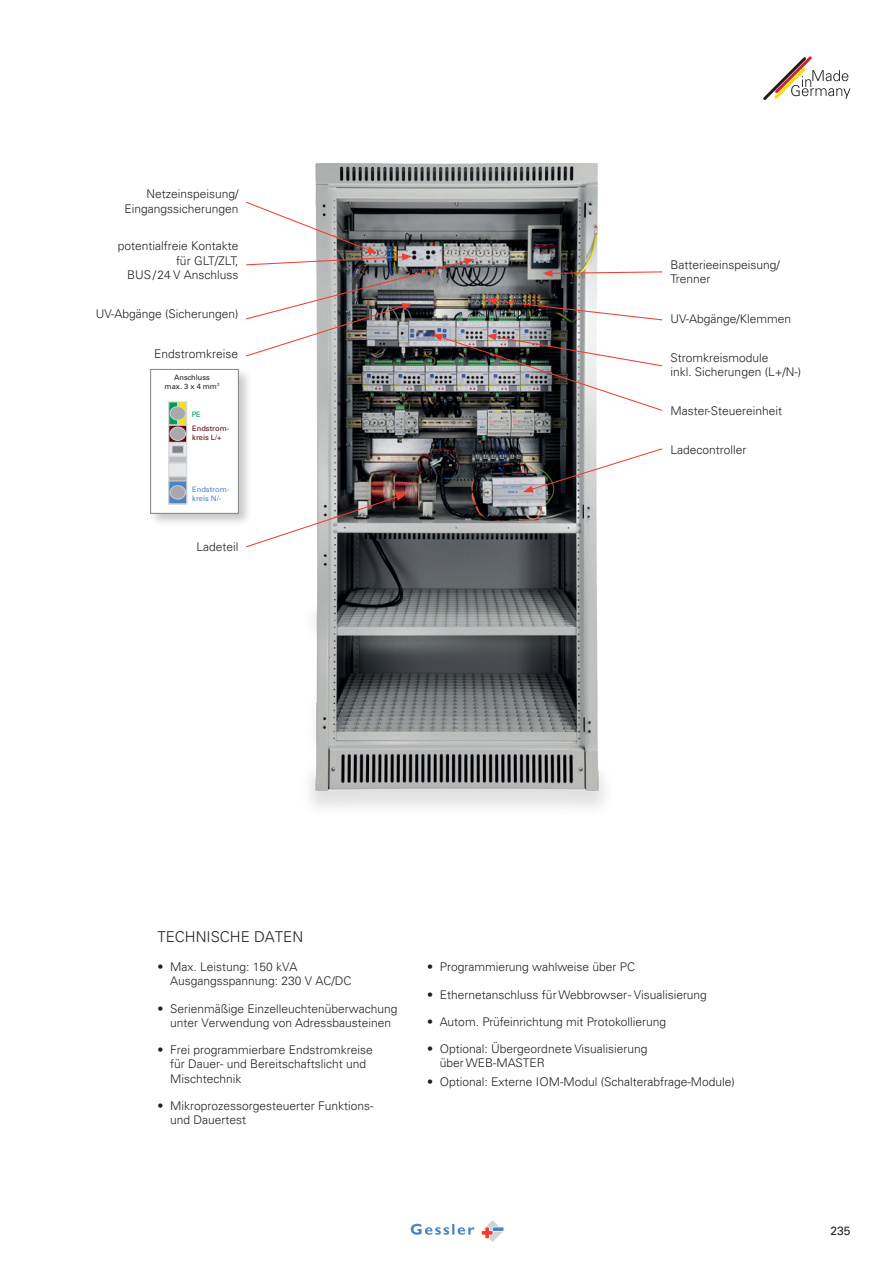
<style>
.page{position:relative;width:893px;height:1263px;background:#fff}
.page>*{position:absolute;margin:0;border:0;box-sizing:border-box;transform-origin:0 0}
.t1{font:300 15px "Univers LT Pro 45";color:#231f20}
.t2{font:300 12px/14.4px "Univers LT Pro 45";color:#231f20}
.t3{font:12px "Univers LT Pro 55 Roman";color:#231f20}
.t4{font:7.5px/9px "Univers LT Pro 55 Roman";color:#231f20;text-align:center}
.t5{font:7.5px/9px "Univers LT Pro 55 Roman";color:#61060b}
.t6{font:7.5px/9px "Univers LT Pro 55 Roman";color:#4d84c4}
.t7{font:7.5px "Univers LT Pro 55 Roman";color:#009e58}
</style>
<div class="page">
<svg style="left:482px;top:1220px;width:21px;height:21px"></svg>
<svg style="left:411px;top:1224px;width:63px;height:11px"></svg>
<img style="left:310px;top:163px;width:295px;height:645px">
<div style="left:148px;top:367px;width:105px;height:161px;background:#231f20;opacity:.25"></div>
<div style="left:150px;top:369px;width:89px;height:145px;background:#fff;border:1px solid #808285"></div>
<svg style="left:169px;top:425px;width:18px;height:17px"></svg>
<div style="left:169px;top:477px;width:18px;height:27px;background:#b2b3b6;border:1px solid #d1d2d4"></div>
<div style="left:169px;top:463px;width:18px;height:14px;background:#e6e7e9;border:1px solid #d1d2d4"></div>
<div style="left:169px;top:456px;width:18px;height:7px;background:#bcbdc0;border:1px solid #d1d2d4"></div>
<div style="left:169px;top:442px;width:18px;height:14px;background:#dcdddf;border:1px solid #d1d2d4"></div>
<div style="left:172px;top:446px;width:12px;height:7px;background:#808285;border:1px solid #d1d2d4"></div>
<svg style="left:169px;top:402px;width:9px;height:23px"></svg>
<svg style="left:178px;top:402px;width:9px;height:23px"></svg>
<div style="left:170px;top:407px;width:16px;height:13px;background:#a8a9ad;border-radius:50%"></div>
<div style="left:170px;top:406px;width:16px;height:14px;border:1px solid #d1d2d4;border-radius:50%"></div>
<div style="left:170px;top:427px;width:16px;height:13px;background:#a8a9ad;border-radius:50%"></div>
<div style="left:170px;top:427px;width:16px;height:14px;border:1px solid #d1d2d4;border-radius:50%"></div>
<svg style="left:169px;top:481px;width:18px;height:23px"></svg>
<div style="left:170px;top:486px;width:15px;height:13px;background:#a8a9ad;border-radius:50%"></div>
<div style="left:170px;top:485px;width:16px;height:14px;border:1px solid #d1d2d4;border-radius:50%"></div>
<svg style="left:245px;top:201px;width:418px;height:211px"></svg>
<img style="left:523px;top:447px;width:140px;height:45px">
<svg style="left:245px;top:494px;width:161px;height:54px"></svg>
<svg style="left:763px;top:56px;width:87px;height:44px"></svg>
<p class="t2" style="left:124px;top:187px;width:115px;text-align:right">Netzeinspeisung/<br>Eingangssicherungen</p>
<p class="t2" style="left:118px;top:239px;width:122px;text-align:right">potentialfreie Kontakte für GLT/ZLT,<br>BUS/24 V Anschluss</p>
<p class="t2" style="left:96px;top:306px;width:144px">UV-Abgänge (Sicherungen)</p>
<p class="t2" style="left:154px;top:346px;width:86px">Endstromkreise</p>
<p class="t4" style="left:165px;top:372px;width:56px">Anschluss max. 3 x 4 mm<sup>2</sup></p>
<p class="t7" style="left:192px;top:409px;width:11px">PE</p>
<p class="t5" style="left:192px;top:423px;width:38px">Endstrom&shy;kreis L/+</p>
<p class="t6" style="left:192px;top:484px;width:38px">Endstrom&shy;kreis N/-</p>
<p class="t2" style="left:196px;top:539px;width:44px">Ladeteil</p>
<p class="t2" style="left:671px;top:257px;width:111px">Batterieeinspeisung/<br>Trenner</p>
<p class="t2" style="left:671px;top:311px;width:122px">UV-Abgänge/Klemmen</p>
<p class="t2" style="left:671px;top:350px;width:132px">Stromkreismodule<br>inkl. Sicherungen (L+/N-)</p>
<p class="t2" style="left:671px;top:403px;width:113px">Master-Steuereinheit</p>
<p class="t2" style="left:671px;top:443px;width:78px">Ladecontroller</p>
<p class="t1" style="left:157px;top:927px;width:147px">TECHNISCHE DATEN</p>
<p class="t2" style="left:170px;top:959px;width:183px;text-indent:-13px">• Max. Leistung: 150 kVA<br>Ausgangsspannung: 230 V AC/DC</p>
<p class="t2" style="left:157px;top:1001px;width:242px;text-align:center">• Serienmäßige Einzelleuchtenüberwachung unter Verwendung von Adressbausteinen</p>
<p class="t2" style="left:170px;top:1042px;width:204px;text-indent:-13px">• Frei programmierbare Endstromkreise für Dauer- und Bereitschaftslicht und<br>Mischtechnik</p>
<p class="t2" style="left:170px;top:1098px;width:205px;text-indent:-13px">• Mikroprozessorgesteuerter Funktions&shy;und Dauertest</p>
<p class="t2" style="left:427px;top:960px;width:209px">• Programmierung wahlweise über PC</p>
<p class="t2" style="left:427px;top:987px;width:281px">• Ethernetanschluss für Webbrowser - Visualisierung</p>
<p class="t2" style="left:427px;top:1014px;width:240px">• Autom. Prüfeinrichtung mit Protokollierung</p>
<p class="t2" style="left:440px;top:1041px;width:209px;text-indent:-13px">• Optional: Übergeordnete Visualisierung über WEB-MASTER</p>
<p class="t2" style="left:427px;top:1074px;width:309px">• Optional: Externe IOM-Modul (Schalterabfrage-Module)</p>
<p class="t3" style="left:830px;top:1222px;width:22px">235</p>
</div>
